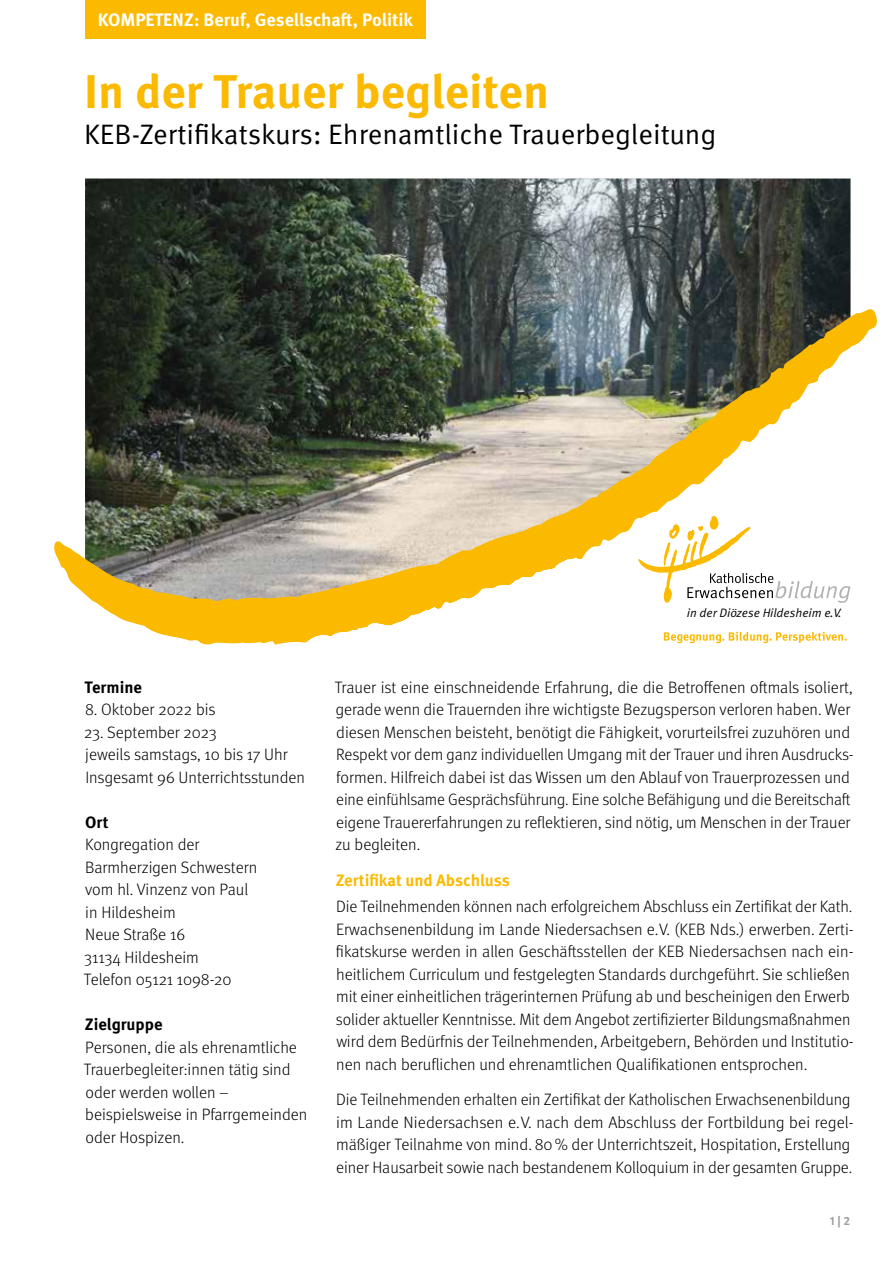
<style>
.page{position:relative;width:893px;height:1263px;background:#fff}
.page>*{position:absolute;margin:0;border:0;box-sizing:border-box;transform-origin:0 0}
.t1{font:700 47.25px "Meta Pro";color:#fbba00}
.t2{font:28.2px "Meta Pro Norm";color:#000}
.t3{font:700 18px "Meta Pro";color:#fff}
.t4{font:300 16.5px/22.5px "Meta Pro";letter-spacing:-.005em;color:#000}
.t5{font:700 16.5px "Meta Pro";letter-spacing:-.005em;color:#fbba00}
.t6{font:700 16.5px "Meta Pro";color:#000}
.t7{font:12.15px "Meta Pro Norm Ita";color:#000}
.t8{font:700 12px "Meta Pro";color:#9d9d9c}
</style>
<div class="page">
<div style="left:85px;top:0;width:340px;height:38px;background:#fbba00"></div>
<img style="left:85px;top:179px;width:765px;height:424px">
<svg style="left:54px;top:542px;width:536px;height:103px"></svg>
<img style="left:447px;top:304px;width:430px;height:258px">
<p class="t3" style="left:98px;top:5px;width:317px">KOMPETENZ: Beruf, Gesellschaft, Politik</p>
<h1 class="t1" style="left:84px;top:55px;width:466px">In der Trauer begleiten</h1>
<h2 class="t2" style="left:84px;top:113px;width:634px">KEB-Zertifikatskurs: Ehrenamtliche Trauerbegleitung</h2>
<p class="t6" style="left:84px;top:674px;width:59px">Termine</p>
<p class="t4" style="left:85px;top:697px;width:132px">8. Oktober 2022 bis</p>
<p class="t4" style="left:84px;top:720px;width:222px">23. September 2023<br>jeweils samstags, 10 bis 17 Uhr<br>Insgesamt 96 Unterrichtsstunden</p>
<p class="t6" style="left:85px;top:809px;width:25px">Ort</p>
<p class="t4" style="left:84px;top:832px;width:175px">Kongregation der<br>Barmherzigen Schwestern vom hl. Vinzenz von Paul in Hildesheim<br>Neue Straße 16<br>31134 Hildesheim<br>Telefon 05121 1098-20</p>
<p class="t6" style="left:85px;top:1012px;width:79px">Zielgruppe</p>
<p class="t4" style="left:84px;top:1035px;width:225px">Personen, die als ehrenamtliche<br>Trauerbegleiter:innen tätig sind oder werden wollen – beispielsweise in Pfarrgemeinden oder Hospizen.</p>
<p class="t7" style="left:687px;top:603px;width:157px">in der Diözese Hildesheim e.V.</p>
<p class="t4" style="left:335px;top:675px;width:520px">Trauer ist eine einschneidende Erfahrung, die die Betroffenen oftmals isoliert, gerade wenn die Trauernden ihre wichtigste Bezugsperson verloren haben. Wer diesen Menschen beisteht, benötigt die Fähigkeit, vorurteilsfrei zuzuhören und Respekt vor dem ganz individuellen Umgang mit der Trauer und ihren Ausdrucks&shy;formen. Hilfreich dabei ist das Wissen um den Ablauf von Trauerprozessen und eine einfühlsame Gesprächsführung. Eine solche Befähigung und die Bereitschaft eigene Trauererfahrungen zu reflektieren, sind nötig, um Menschen in der Trauer zu begleiten.</p>
<p class="t5" style="left:336px;top:867px;width:175px">Zertifikat und Abschluss</p>
<p class="t4" style="left:336px;top:894px;width:519px">Die Teilnehmenden können nach erfolgreichem Abschluss ein Zertifikat der Kath.<br>Erwachsenenbildung im Lande Niedersachsen e.V. (KEB Nds.) erwerben. Zerti&shy;fikatskurse werden in allen Geschäftsstellen der KEB Niedersachsen nach ein&shy;heitlichem Curriculum und festgelegten Standards durchgeführt. Sie schließen mit einer einheitlichen trägerinternen Prüfung ab und bescheinigen den Erwerb solider aktueller Kenntnisse. Mit dem Angebot zertifizierter Bildungsmaßnahmen wird dem Bedürfnis der Teilnehmenden, Arbeitgebern, Behörden und Institutio&shy;nen nach beruflichen und ehrenamtlichen Qualifikationen entsprochen.</p>
<p class="t4" style="left:336px;top:1087px;width:519px">Die Teilnehmenden erhalten ein Zertifikat der Katholischen Erwachsenenbildung im Lande Niedersachsen e.V. nach dem Abschluss der Fortbildung bei regel&shy;mäßiger Teilnahme von mind. 80% der Unterrichtszeit, Hospitation, Erstellung einer Hausarbeit sowie nach bestandenem Kolloquium in der gesamten Gruppe.</p>
<p class="t8" style="left:830px;top:1211px;width:22px">1 | 2</p>
</div>
